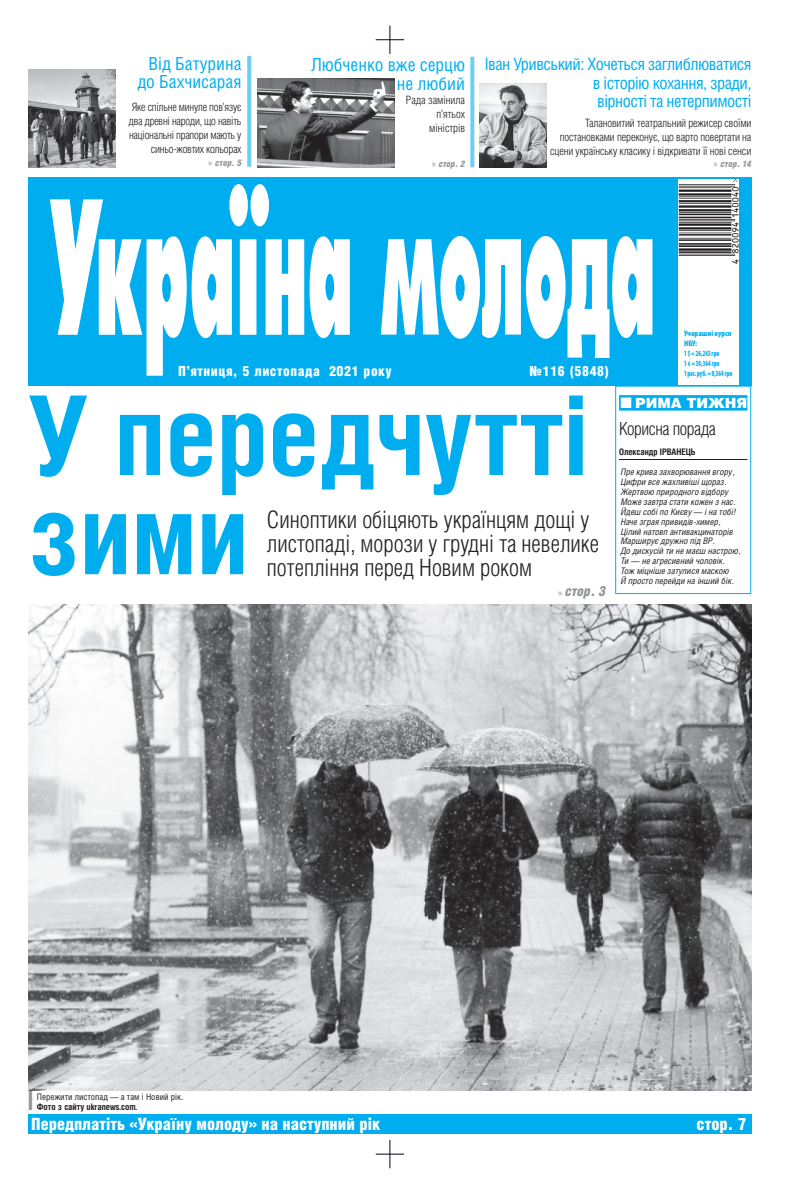
<style>
.page{position:relative;width:811px;height:1191px;background:#fff}
.page>*{position:absolute;margin:0;border:0;box-sizing:border-box;transform-origin:0 0}
.t1{font:700 110px/99.2px "Helios Cond";color:#00aeef}
.t2{font:300 24px/24px "Helios Cond";color:#231f20}
.t3{font:18px/18.5px "Helios Cond";color:#00aeef;text-align:right}
.t4{font:300 18px "Helios Cond";letter-spacing:-.02em;color:#231f20}
.t5{font:17px/18.5px "Helios Cond";letter-spacing:-.03em;color:#00aeef;text-align:justify}
.t6{font:900 17px "Helios Cond";color:#fff}
.t7{font:900 14px "Helios Cond";letter-spacing:.04em;color:#fff}
.t8{font:900 14px "Helios";color:#fff}
.t9{font:italic 900 14px "Helios Cond";color:#939598}
.t10{font:300 11.5px/14px "Helios Cond";letter-spacing:-.01em;color:#231f20;text-align:right}
.t11{font:italic 9px/9.9px "Helios Cond";color:#231f20}
.t12{font:9px/9.9px "Helios Cond";color:#231f20}
.t13{font:italic 900 9px "Helios Cond";color:#939598}
.t14{font:700 9px "Helios Cond";color:#231f20}
.t15{font:900 condensed 8px/9.9px "Myriad Pro";color:#00aeef}
.s1{font-family:"Myriad Pro";font-weight:400;font-style:normal;font-size:10px}
.s2{font-weight:700}
</style>
<div class="page">
<div style="left:28px;top:177px;width:723px;height:209px;background:#00aeef"></div>
<svg style="left:50px;top:184px;width:300px;height:192px"></svg>
<svg style="left:381px;top:236px;width:271px;height:122px"></svg>
<svg style="left:376px;top:26px;width:28px;height:28px"></svg>
<svg style="left:376px;top:1140px;width:28px;height:28px"></svg>
<svg style="left:470px;top:57px;width:4px;height:110px"></svg>
<svg style="left:247px;top:56px;width:4px;height:111px"></svg>
<div style="left:28px;top:1114px;width:723px;height:20px;background:#00aeef"></div>
<div style="left:619px;top:395px;width:128px;height:15px;background:#00aeef"></div>
<hr style="left:619px;top:459px;width:128px;height:1px;background:#231f20">
<div style="left:615px;top:386px;width:136px;height:208px;border:1px solid #00aeef"></div>
<div style="left:678px;top:179px;width:60px;height:206px;background:#fff"></div>
<img style="left:678px;top:179px;width:60px;height:84px">
<img style="left:28px;top:69px;width:88px;height:98px">
<img style="left:28px;top:604px;width:723px;height:486px">
<img style="left:257px;top:78px;width:137px;height:89px">
<img style="left:479px;top:83px;width:67px;height:84px">
<p class="t3" style="left:137px;top:56px;width:106px">Від Батурина до Бахчисарая</p>
<p class="t3" style="left:311px;top:57px;width:156px">Любченко вже серцю не любий</p>
<p class="t10" style="left:128px;top:101px;width:114px">Яке спільне минуле пов’язує два древні народи, що навіть національні прапори мають у синьо-жовтих кольорах</p>
<p class="t13" style="left:208px;top:160px;width:35px"><span class="s1">»</span> стор. 5</p>
<p class="t10" style="left:406px;top:94px;width:61px">Рада замінила п’ятьох міністрів</p>
<p class="t13" style="left:432px;top:161px;width:35px"><span class="s1">»</span> стор. 2</p>
<p class="t5" style="left:593px;top:56px;width:160px;text-indent:-108px">Іван Уривський: Хочеться заглиблюватися в історію кохання, зради, вірності та нетерпимості</p>
<p class="t10" style="left:550px;top:117px;width:203px">Талановитий театральний режисер своїми постановками переконує, що варто повертати на сцени українську класику і відкривати її нові сенси</p>
<p class="t13" style="left:713px;top:160px;width:39px"><span class="s1">»</span> стор. 14</p>
<p class="t7" style="left:178px;top:366px;width:215px">П’ятниця, 5 листопада 2021 року</p>
<p class="t7" style="left:529px;top:366px;width:81px">№116 (5848)</p>
<p class="t1" style="left:28px;top:396px;width:561px">У передчутті зими</p>
<p class="t2" style="left:267px;top:510px;width:334px">Синоптики обіцяють українцям дощі у листопаді, морози у грудні та невелике потепління перед Новим роком</p>
<p class="t9" style="left:558px;top:585px;width:49px"><span class="s1">»</span> стор. 3</p>
<p class="t15" style="left:684px;top:329px;width:50px">Учорашні курси<br>НБУ:<br>1 $ = 26,243 грн<br>1 € = 30,364 грн<br>1 рос. руб. = 0,364 грн</p>
<p class="t8" style="left:620px;top:398px;width:128px">■ РИМА ТИЖНЯ</p>
<p class="t4" style="left:619px;top:422px;width:98px">Корисна порада</p>
<p class="t14" style="left:619px;top:449px;width:78px">Олександр ІРВАНЕЦЬ</p>
<p class="t11" style="left:621px;top:467px;width:121px">Пре крива захворювання вгору,<br>Цифри все жахливіші щораз.<br>Жертвою природного відбору<br>Може завтра стати кожен з нас.<br>Йдеш собі по Києву — і на тобі!<br>Наче зграя привидів-химер,<br>Цілий натовп антивакцинаторів<br>Марширує дружно під ВР.<br>До дискусій ти не маєш настрою,<br>Ти — не агресивний чоловік.<br>Тож міцніше затулися маскою<br>Й просто перейди на інший бік.</p>
<p class="t12" style="left:37px;top:1092px;width:148px">Пережити листопад — а там і Новий рік.<br><span class="s2">Фото з сайту ukranews.com.</span></p>
<p class="t6" style="left:31px;top:1118px;width:350px">Передплатіть «Україну молоду» на наступний рік</p>
<p class="t6" style="left:696px;top:1118px;width:51px">стор. 7</p>
</div>
